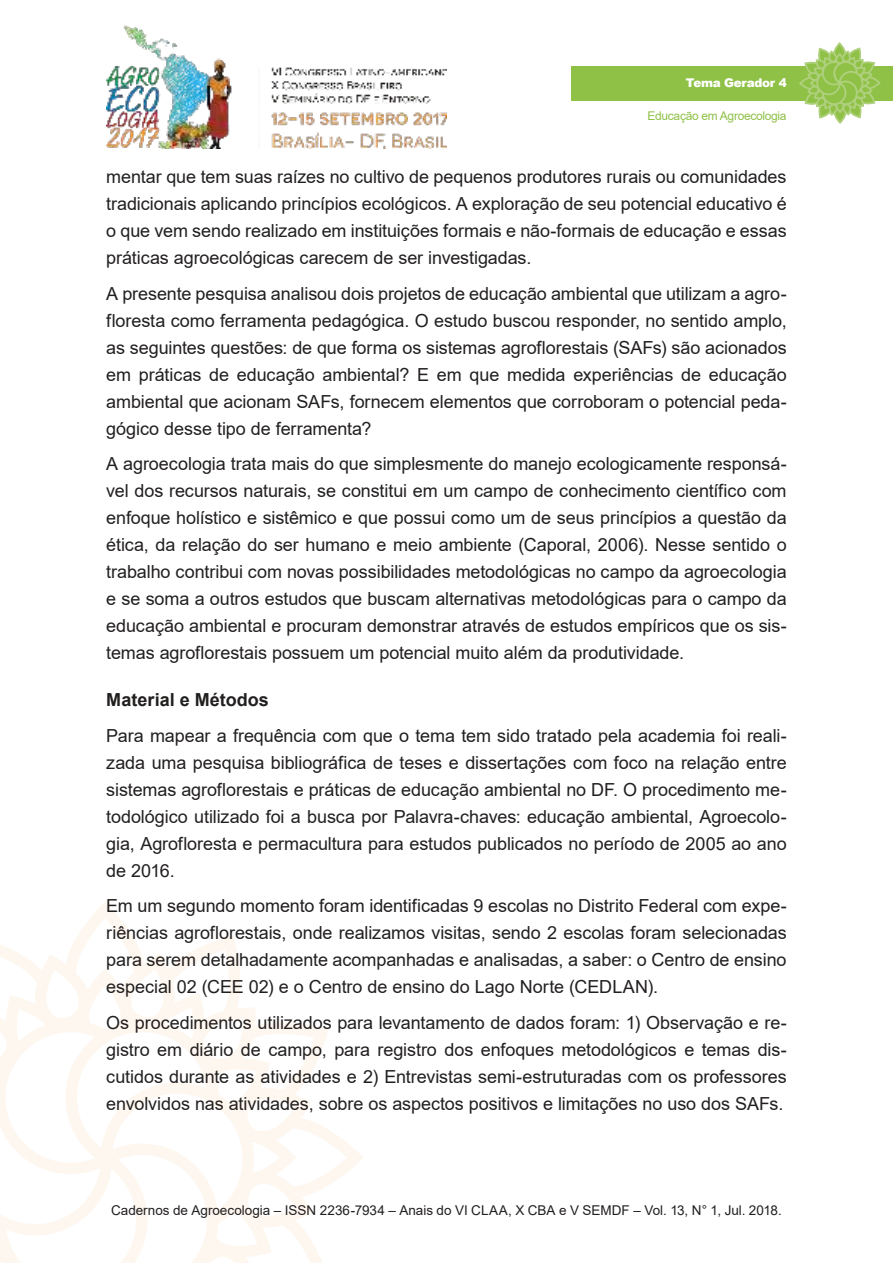
<style>
.page{position:relative;width:893px;height:1263px;background:#fff}
.page>*{position:absolute;margin:0;border:0;box-sizing:border-box;transform-origin:0 0}
.t1{font:18px/27px "Arial";letter-spacing:-.005em;color:#221f1f;text-align:justify}
.t2{font:700 18px "Arial";color:#221f1f}
.t3{font:13.5px "Arial";color:#221f1f}
.t4{font:12px "Arial";letter-spacing:-.025em;color:#8fc147}
.t5{font:900 12px "Arial";letter-spacing:-.025em;color:#fff}
</style>
<div class="page">
<img style="left:106px;top:25px;width:340px;height:124px">
<svg style="left:0;top:910px;width:363px;height:353px"></svg>
<div style="left:571px;top:66px;width:322px;height:34px;background:#8fc147"></div>
<svg style="left:798px;top:43px;width:83px;height:81px"></svg>
<p class="t5" style="left:686px;top:76px;width:102px">Tema Gerador 4</p>
<p class="t4" style="left:647px;top:112px;width:141px">Educação em Agroecologia</p>
<p class="t1" style="left:106px;top:165px;width:682px">mentar que tem suas raízes no cultivo de pequenos produtores rurais ou comunidades tradicionais aplicando princípios ecológicos. A exploração de seu potencial educativo é o que vem sendo realizado em instituições formais e não-formais de educação e essas práticas agroecológicas carecem de ser investigadas.</p>
<p class="t1" style="left:106px;top:282px;width:682px">A presente pesquisa analisou dois projetos de educação ambiental que utilizam a agro&shy;floresta como ferramenta pedagógica. O estudo buscou responder, no sentido amplo, as seguintes questões: de que forma os sistemas agroflorestais (SAFs) são acionados em práticas de educação ambiental? E em que medida experiências de educação ambiental que acionam SAFs, fornecem elementos que corroboram o potencial peda&shy;gógico desse tipo de ferramenta?</p>
<p class="t1" style="left:106px;top:452px;width:682px">A agroecologia trata mais do que simplesmente do manejo ecologicamente responsá&shy;vel dos recursos naturais, se constitui em um campo de conhecimento científico com enfoque holístico e sistêmico e que possui como um de seus princípios a questão da ética, da relação do ser humano e meio ambiente (Caporal, 2006). Nesse sentido o trabalho contribui com novas possibilidades metodológicas no campo da agroecologia e se soma a outros estudos que buscam alternativas metodológicas para o campo da educação ambiental e procuram demonstrar através de estudos empíricos que os sis&shy;temas agroflorestais possuem um potencial muito além da produtividade.</p>
<p class="t2" style="left:106px;top:693px;width:164px">Material e Métodos</p>
<p class="t1" style="left:106px;top:724px;width:682px">Para mapear a frequência com que o tema tem sido tratado pela academia foi reali&shy;zada uma pesquisa bibliográfica de teses e dissertações com foco na relação entre sistemas agroflorestais e práticas de educação ambiental no DF. O procedimento me&shy;todológico utilizado foi a busca por Palavra-chaves: educação ambiental, Agroecolo&shy;gia, Agrofloresta e permacultura para estudos publicados no período de 2005 ao ano de 2016.</p>
<p class="t1" style="left:106px;top:894px;width:682px">Em um segundo momento foram identificadas 9 escolas no Distrito Federal com expe&shy;riências agroflorestais, onde realizamos visitas, sendo 2 escolas foram selecionadas para serem detalhadamente acompanhadas e analisadas, a saber: o Centro de ensino especial 02 (CEE 02) e o Centro de ensino do Lago Norte (CEDLAN).</p>
<p class="t1" style="left:106px;top:1011px;width:682px">Os procedimentos utilizados para levantamento de dados foram: 1) Observação e re&shy;gistro em diário de campo, para registro dos enfoques metodológicos e temas dis&shy;cutidos durante as atividades e 2) Entrevistas semi-estruturadas com os professores envolvidos nas atividades, sobre os aspectos positivos e limitações no uso dos SAFs.</p>
<p class="t3" style="left:111px;top:1205px;width:672px">Cadernos de Agroecologia – ISSN 2236-7934 – Anais do VI CLAA, X CBA e V SEMDF – Vol. 13, N° 1, Jul. 2018.</p>
</div>
